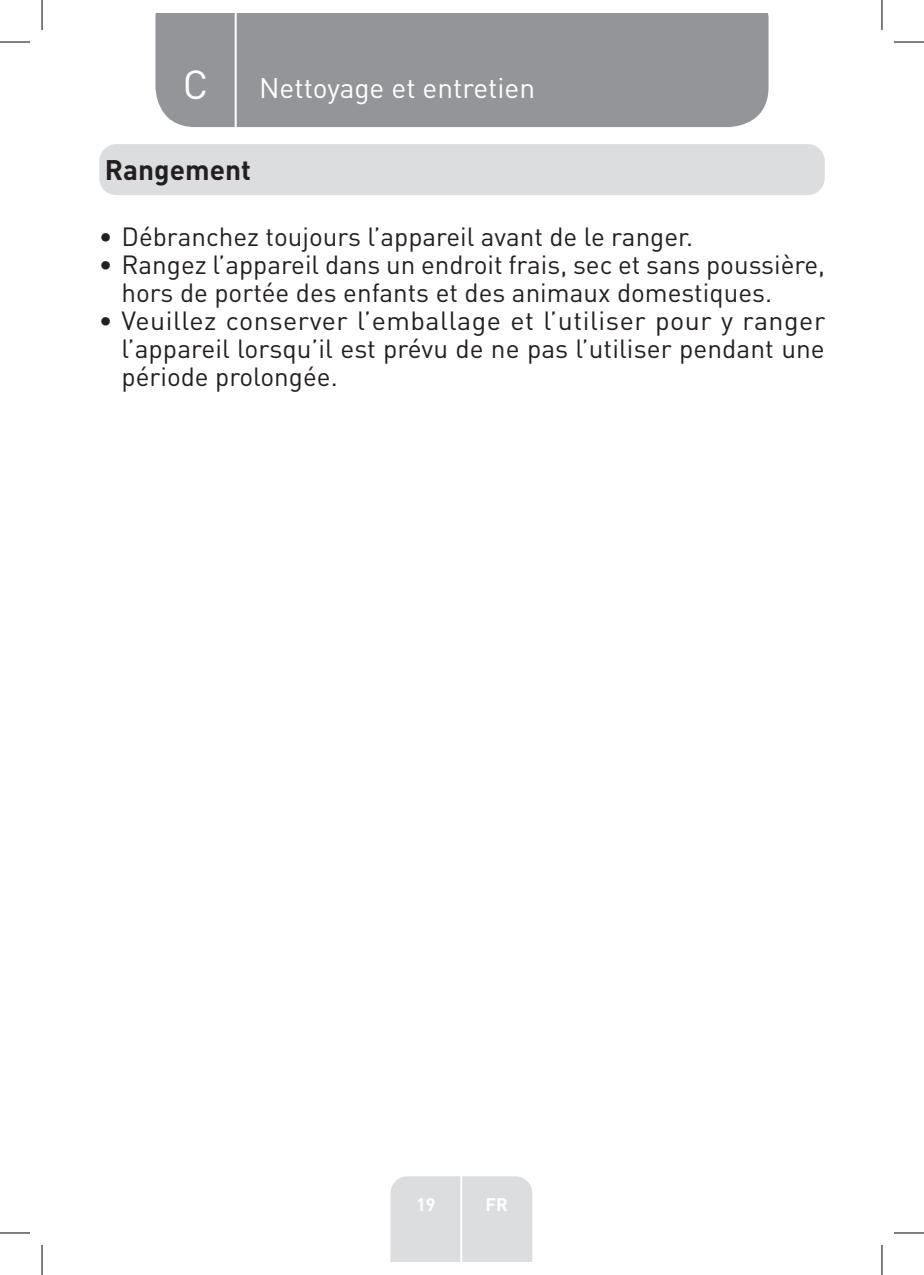
<style>
.page{position:relative;width:924px;height:1275px;background:#fff}
.page>*{position:absolute;margin:0;border:0;box-sizing:border-box;transform-origin:0 0}
.t1{font:40px "DIN Pro";color:#fff}
.TitreGauche__gabarit{font:28px "DIN Pro";color:#fff}
.Headline-01{font:700 28px "DIN Pro";color:#231f20}
.t2{font:26px/28px "DIN Pro";color:#231f20}
.t3{font:700 18px "DIN Pro";color:#fff}
</style>
<div class="page">
<div style="left:155px;top:14px;width:613px;height:113px;background:#939598"></div>
<div style="left:390px;top:1176px;width:142px;height:85px;background:#dcdddf"></div>
<hr style="left:460px;top:1153px;width:2px;height:108px;background:#fff">
<hr style="left:234px;top:14px;width:2px;height:116px;background:#fff">
<div style="left:99px;top:144px;width:725px;height:51px;background:#dcdddf;border-radius:17px"></div>
<hr style="left:0;top:42px;width:30px;height:1px;background:#000">
<hr style="left:893px;top:42px;width:30px;height:1px;background:#000">
<hr style="left:0;top:1232px;width:30px;height:1px;background:#000">
<hr style="left:893px;top:1232px;width:30px;height:1px;background:#000">
<hr style="left:42px;top:0;width:1px;height:30px;background:#000">
<hr style="left:42px;top:1245px;width:1px;height:30px;background:#000">
<hr style="left:881px;top:0;width:1px;height:30px;background:#000">
<hr style="left:881px;top:1245px;width:1px;height:30px;background:#000">
<p class="t1" style="left:183px;top:57px;width:27px">C</p>
<p class="TitreGauche__gabarit" style="left:259px;top:69px;width:277px">Nettoyage et entretien</p>
<p class="Headline-01" style="left:105px;top:150px;width:147px">Rangement</p>
<p class="t2" style="left:99px;top:221px;width:595px">• Débranchez toujours l’appareil avant de le ranger.</p>
<p class="t2" style="left:121px;top:249px;width:704px;text-indent:-23px">• Rangez l’appareil dans un endroit frais, sec et sans poussière, hors de portée des enfants et des animaux domestiques.</p>
<p class="t2" style="left:121px;top:305px;width:705px;text-align:justify;text-indent:-23px">• Veuillez conserver l’emballage et l’utiliser pour y ranger l’appareil lorsqu’il est prévu de ne pas l’utiliser pendant une période prolongée.</p>
<p class="t3" style="left:416px;top:1192px;width:21px">19</p>
<p class="t3" style="left:485px;top:1192px;width:24px">FR</p>
</div>
